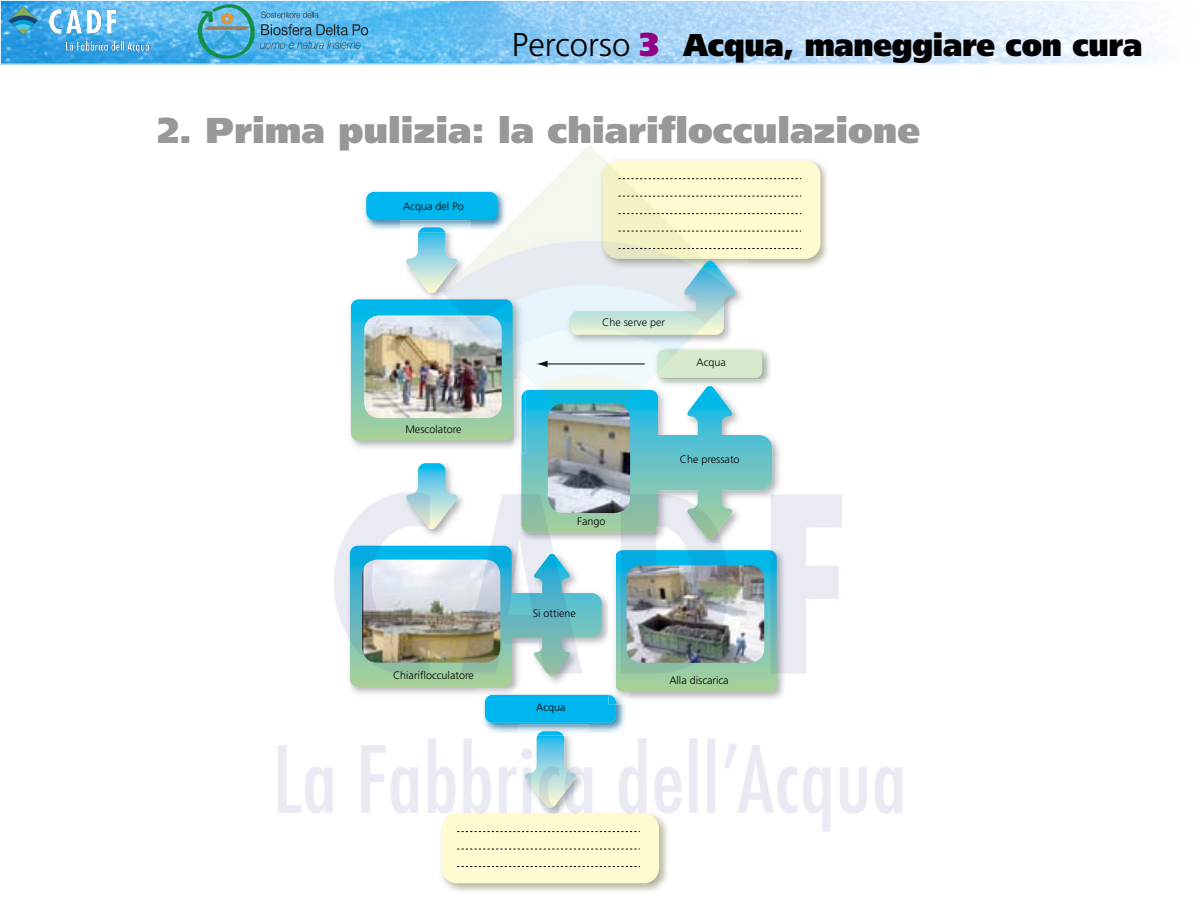
<style>
.page{position:relative;width:1200px;height:900px;background:#fff}
.page>*{position:absolute;margin:0;border:0;box-sizing:border-box;transform-origin:0 0}
.t1{font:900 36px "Frutiger";color:#98989c}
.t2{font:900 31.5px "Frutiger";letter-spacing:-.01em;color:#000;scale:.94 1}
.t3{font:300 10.8px "Frutiger";color:#000}
.s1{font-weight:300;font-size:33px}
.s2{font-size:33px;color:#940084}
</style>
<div class="page">
<img style="left:2px;top:2px;width:1156px;height:60px">
<div style="left:0;top:0;width:1200px;height:64px;border:1px solid #fff"></div>
<img style="left:441px;top:864px;width:226px;height:28px">
<div style="left:442px;top:814px;width:217px;height:69px;background:#fffad0;border-radius:15px"></div>
<svg style="left:457px;top:866px;width:183px;height:1px"></svg>
<img style="left:4px;top:4px;width:177px;height:53px">
<img style="left:278px;top:145px;width:624px;height:719px">
<img style="left:191px;top:4px;width:183px;height:55px">
<h2 class="t2" style="left:512px;top:25px;width:672px"><span class="s1">Percorso</span> <span class="s2">3</span> Acqua, maneggiare con cura</h2>
<h1 class="t1" style="left:158px;top:108px;width:764px">2. Prima pulizia: la chiariflocculazione</h1>
<p class="t3" style="left:403px;top:200px;width:62px">Acqua del Po</p>
<p class="t3" style="left:405px;top:424px;width:58px">Mescolatore</p>
<p class="t3" style="left:393px;top:669px;width:82px">Chiariflocculatore</p>
<p class="t3" style="left:602px;top:316px;width:65px">Che serve per</p>
<p class="t3" style="left:697px;top:356px;width:31px">Acqua</p>
<p class="t3" style="left:577px;top:515px;width:30px">Fango</p>
<p class="t3" style="left:533px;top:607px;width:45px">Si ottiene</p>
<p class="t3" style="left:680px;top:453px;width:61px">Che pressato</p>
<p class="t3" style="left:536px;top:701px;width:31px">Acqua</p>
<p class="t3" style="left:669px;top:674px;width:61px">Alla discarica</p>
</div>
